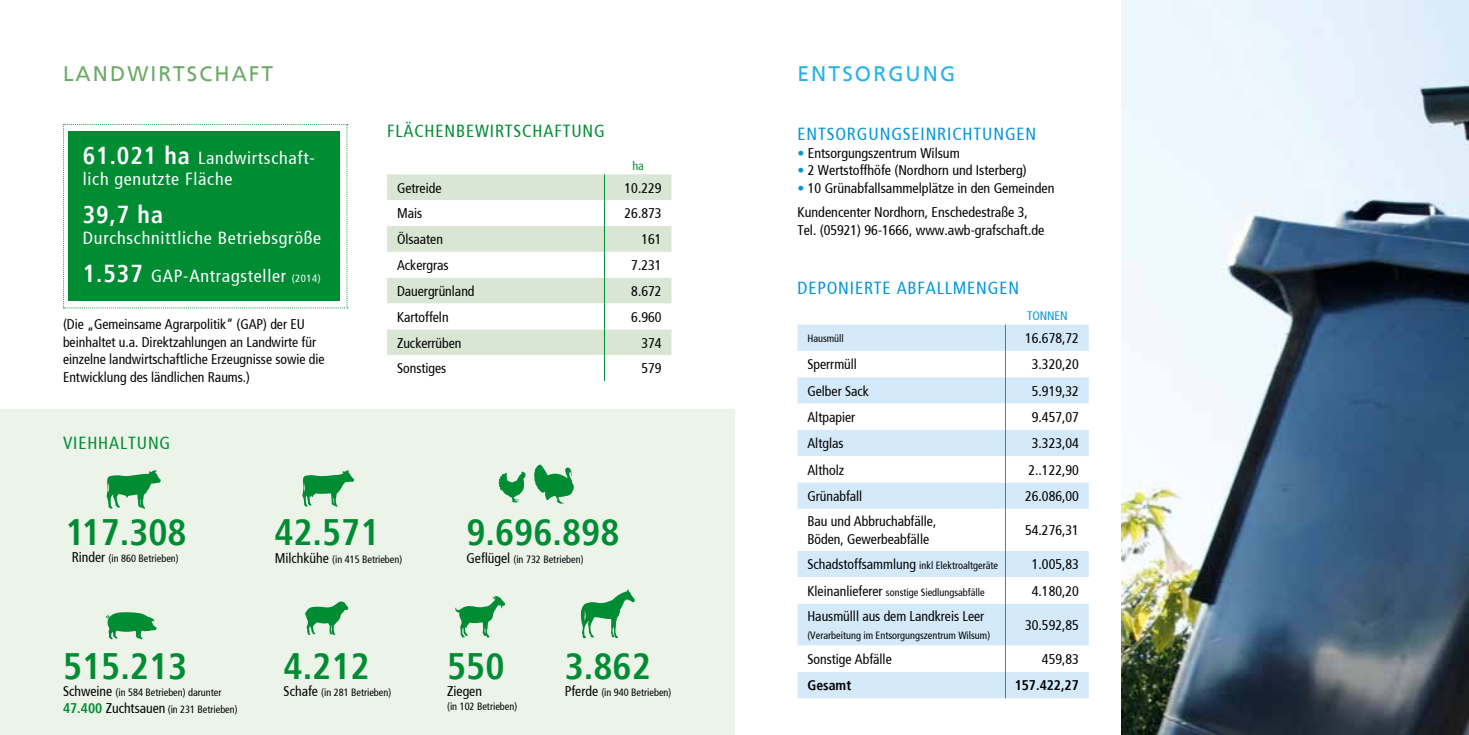
<style>
.page{position:relative;width:1469px;height:735px;background:#fff}
.page>*{position:absolute;margin:0;border:0;box-sizing:border-box;transform-origin:0 0}
.t1{font:700 condensed 36.75px "Frutiger";color:#008c33}
.t2{font:700 condensed 24.5px "Frutiger";color:#fff}
.t3{font:21px "Frutiger";letter-spacing:.1em;color:#6baa66}
.t4{font:21px "Frutiger";letter-spacing:.1em;color:#24b3e8}
.t5{font:condensed 17.5px/21px "Frutiger";letter-spacing:.04em;color:#fff}
.t6{font:condensed 17.5px "Frutiger";letter-spacing:.05em;color:#0095db}
.t7{font:condensed 17.5px "Frutiger";letter-spacing:.05em;color:#008c33}
.t8{font:condensed 14px/17.5px "Frutiger";color:#000}
.t9{font:700 condensed 14px "Frutiger";color:#000}
.t10{font:condensed 12.25px "Frutiger";letter-spacing:-.01em;color:#0095db}
.t11{font:condensed 12.25px "Frutiger";color:#008c33}
.t12{font:condensed 10.5px/17.5px "Frutiger";color:#000}
.s1{font-weight:700;font-size:24.5px}
.s2{font-size:10.5px}
.s3{font-size:14px}
.s4{font-weight:700;font-size:14px;color:#008c33}
.s5{color:#0095db}
</style>
<div class="page">
<svg style="left:63px;top:124px;width:285px;height:184px;background:#1c9849"></svg>
<div style="left:387px;top:174px;width:284px;height:26px;background:#d8e6d3"></div>
<svg style="left:387px;top:226px;width:284px;height:129px;fill:#d8e6d3"></svg>
<svg style="left:604px;top:174px;width:1px;height:207px"></svg>
<div style="left:0;top:410px;width:734px;height:324px;background:#ecf3e9"></div>
<svg style="left:106px;top:469px;width:55px;height:39px"></svg>
<svg style="left:302px;top:469px;width:53px;height:37px"></svg>
<svg style="left:106px;top:612px;width:51px;height:27px"></svg>
<svg style="left:580px;top:589px;width:55px;height:48px"></svg>
<svg style="left:498px;top:471px;width:28px;height:32px"></svg>
<svg style="left:534px;top:464px;width:40px;height:40px"></svg>
<svg style="left:305px;top:601px;width:43px;height:33px"></svg>
<svg style="left:455px;top:596px;width:50px;height:41px"></svg>
<img style="left:1121px;top:0;width:347px;height:734px">
<div style="left:797px;top:324px;width:291px;height:373px;background:#d4eafa"></div>
<svg style="left:797px;top:351px;width:291px;height:320px"></svg>
<svg style="left:1005px;top:324px;width:1px;height:184px"></svg>
<hr style="left:1005px;top:508px;width:1px;height:42px;background:#0095db">
<svg style="left:1005px;top:550px;width:1px;height:53px"></svg>
<hr style="left:1005px;top:603px;width:1px;height:42px;background:#0095db">
<svg style="left:1005px;top:645px;width:1px;height:52px"></svg>
<h3 class="t3" style="left:63px;top:64px;width:212px">LANDWIRTSCHAFT</h3>
<p class="t5" style="left:83px;top:149px;width:233px"><span class="s1">61.021 ha</span> Landwirtschaft&shy;lich genutzte Fläche</p>
<h2 class="t2" style="left:83px;top:203px;width:82px">39,7 ha</h2>
<p class="t5" style="left:83px;top:220px;width:240px;line-height:38px">Durchschnittliche Betriebsgröße<br><span class="s1">1.537</span> GAP-Antragsteller <span class="s2">(2014)</span></p>
<p class="t8" style="left:63px;top:317px;width:263px">(Die „Gemeinsame Agrarpolitik“ (GAP) der EU beinhaltet u.a. Direktzahlungen an Landwirte für einzelne landwirtschaftliche Erzeugnisse sowie die Entwicklung des ländlichen Raums.)</p>
<p class="t7" style="left:63px;top:434px;width:109px">VIEHHALTUNG</p>
<p class="t7" style="left:387px;top:123px;width:219px">FLÄCHENBEWIRTSCHAFTUNG</p>
<p class="t11" style="left:632px;top:160px;width:13px">ha</p>
<p class="t8" style="left:397px;top:180px;width:46px">Getreide</p>
<p class="t8" style="left:624px;top:180px;width:38px">10.229</p>
<p class="t8" style="left:397px;top:206px;width:27px">Mais</p>
<p class="t8" style="left:624px;top:206px;width:38px">26.873</p>
<p class="t8" style="left:397px;top:231px;width:47px">Ölsaaten</p>
<p class="t8" style="left:641px;top:231px;width:22px">161</p>
<p class="t8" style="left:397px;top:257px;width:53px">Ackergras</p>
<p class="t8" style="left:631px;top:257px;width:32px">7.231</p>
<p class="t8" style="left:397px;top:283px;width:79px">Dauergrünland</p>
<p class="t8" style="left:631px;top:283px;width:32px">8.672</p>
<p class="t8" style="left:397px;top:309px;width:53px">Kartoffeln</p>
<p class="t8" style="left:631px;top:309px;width:32px">6.960</p>
<p class="t8" style="left:397px;top:335px;width:66px">Zuckerrüben</p>
<p class="t8" style="left:641px;top:335px;width:22px">374</p>
<p class="t8" style="left:397px;top:360px;width:51px">Sonstiges</p>
<p class="t8" style="left:641px;top:360px;width:22px">579</p>
<h1 class="t1" style="left:65px;top:515px;width:123px">117.308</h1>
<p class="t12" style="left:72px;top:550px;width:108px"><span class="s3">Rinder</span> (in 860 Betrieben)</p>
<h1 class="t1" style="left:63px;top:649px;width:126px">515.213</h1>
<p class="t12" style="left:63px;top:683px;width:176px"><span class="s3">Schweine</span> (in 584 Betrieben) darunter<br><span class="s4">47.400</span> <span class="s3">Zuchtsauen</span> (in 231 Betrieben)</p>
<h1 class="t1" style="left:274px;top:515px;width:107px">42.571</h1>
<p class="t12" style="left:275px;top:551px;width:129px"><span class="s3">Milchkühe</span> (in 415 Betrieben)</p>
<h1 class="t1" style="left:284px;top:649px;width:87px">4.212</h1>
<p class="t12" style="left:284px;top:684px;width:109px"><span class="s3">Schafe</span> (in 281 Betrieben)</p>
<h1 class="t1" style="left:466px;top:515px;width:154px">9.696.898</h1>
<p class="t12" style="left:466px;top:551px;width:119px"><span class="s3">Geflügel</span> (in 732 Betrieben)</p>
<h1 class="t1" style="left:447px;top:649px;width:59px">550</h1>
<p class="t8" style="left:447px;top:682px;width:36px">Ziegen</p>
<p class="t12" style="left:447px;top:697px;width:72px">(in 102 Betrieben)</p>
<h1 class="t1" style="left:565px;top:649px;width:87px">3.862</h1>
<p class="t12" style="left:565px;top:683px;width:108px"><span class="s3">Pferde</span> (in 940 Betrieben)</p>
<h3 class="t4" style="left:797px;top:64px;width:159px">ENTSORGUNG</h3>
<p class="t6" style="left:797px;top:126px;width:240px">ENTSORGUNGSEINRICHTUNGEN</p>
<p class="t8" style="left:797px;top:145px;width:164px"><span class="s5">•</span> Entsorgungszentrum Wilsum</p>
<p class="t8" style="left:797px;top:163px;width:231px"><span class="s5">•</span> 2 Wertstoffhöfe (Nordhorn und Isterberg)</p>
<p class="t8" style="left:797px;top:177px;width:258px;line-height:24.5px"><span class="s5">•</span> 10 Grünabfallsammelplätze in den Gemeinden<br>Kundencenter Nordhorn, Enschedestraße 3,</p>
<p class="t8" style="left:797px;top:222px;width:248px">Tel. (05921) 96-1666, www.awb-grafschaft.de</p>
<p class="t6" style="left:797px;top:280px;width:223px">DEPONIERTE ABFALLMENGEN</p>
<p class="t10" style="left:1027px;top:310px;width:42px">TONNEN</p>
<p class="t12" style="left:807px;top:330px;width:38px">Hausmüll</p>
<p class="t8" style="left:1025px;top:330px;width:55px">16.678,72</p>
<p class="t8" style="left:807px;top:356px;width:51px">Sperrmüll</p>
<p class="t8" style="left:1031px;top:356px;width:49px">3.320,20</p>
<p class="t8" style="left:807px;top:383px;width:63px">Gelber Sack</p>
<p class="t8" style="left:1031px;top:383px;width:49px">5.919,32</p>
<p class="t8" style="left:807px;top:409px;width:49px">Altpapier</p>
<p class="t8" style="left:1031px;top:409px;width:49px">9.457,07</p>
<p class="t8" style="left:807px;top:435px;width:38px">Altglas</p>
<p class="t8" style="left:1031px;top:435px;width:49px">3.323,04</p>
<p class="t8" style="left:807px;top:462px;width:38px">Altholz</p>
<p class="t8" style="left:1028px;top:462px;width:52px">2..122,90</p>
<p class="t8" style="left:807px;top:488px;width:56px">Grünabfall</p>
<p class="t8" style="left:1025px;top:488px;width:55px">26.086,00</p>
<p class="t8" style="left:807px;top:513px;width:130px">Bau und Abbruchabfälle,<br>Böden, Gewerbeabfälle</p>
<p class="t8" style="left:1025px;top:522px;width:55px">54.276,31</p>
<p class="t12" style="left:807px;top:557px;width:192px"><span class="s3">Schadstoffsammlung</span> inkl Elektroaltgeräte</p>
<p class="t8" style="left:1031px;top:556px;width:49px">1.005,83</p>
<p class="t12" style="left:807px;top:583px;width:179px"><span class="s3">Kleinanlieferer</span> sonstige Siedlungsabfälle</p>
<p class="t8" style="left:1031px;top:582px;width:49px">4.180,20</p>
<p class="t8" style="left:807px;top:608px;width:178px">Hausmülll aus dem Landkreis Leer</p>
<p class="t12" style="left:807px;top:626px;width:184px">(Verarbeitung im Entsorgungszentrum Wilsum)</p>
<p class="t8" style="left:1025px;top:617px;width:55px">30.592,85</p>
<p class="t8" style="left:807px;top:651px;width:86px">Sonstige Abfälle</p>
<p class="t8" style="left:1041px;top:651px;width:38px">459,83</p>
<p class="t9" style="left:807px;top:679px;width:45px">Gesamt</p>
<p class="t9" style="left:1014px;top:679px;width:66px">157.422,27</p>
</div>
